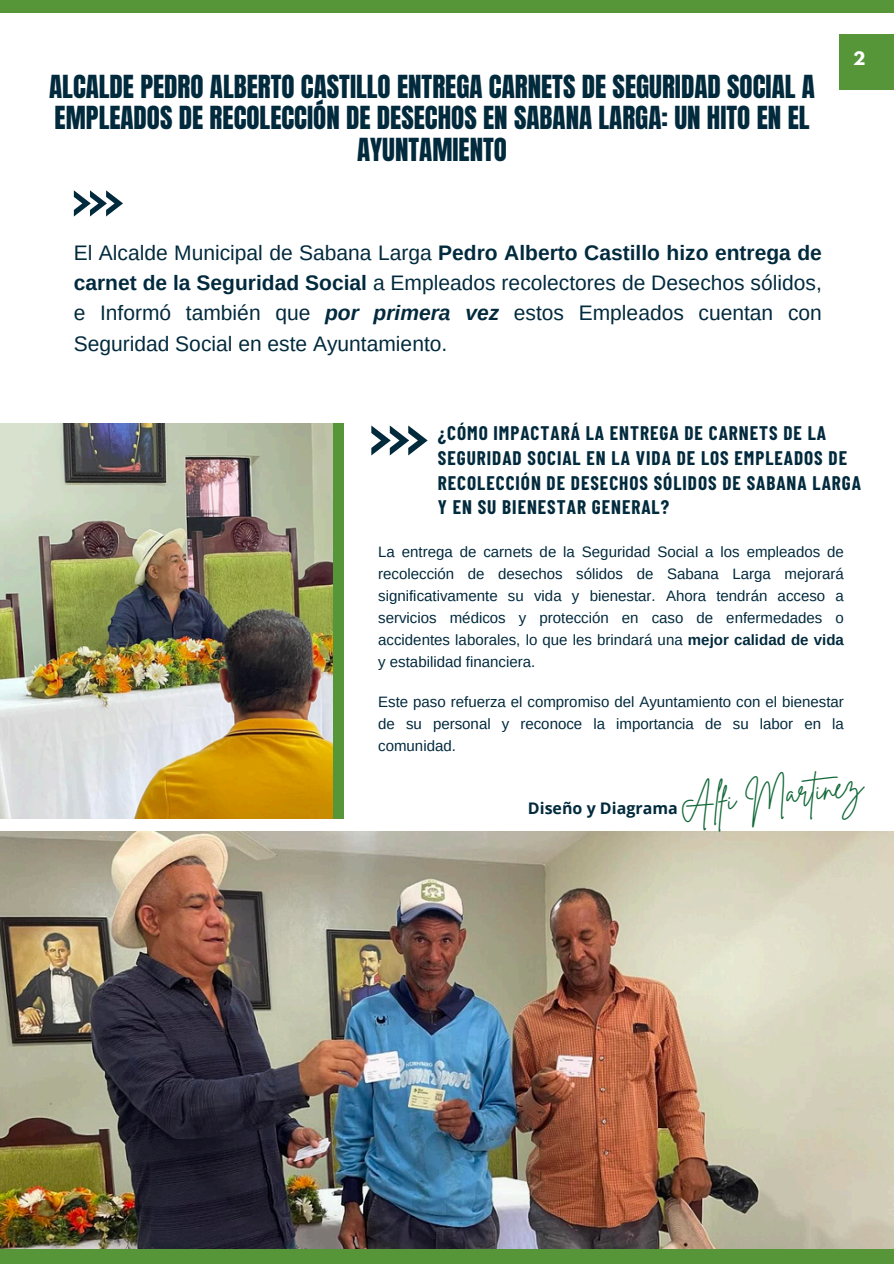
<style>
.page{position:relative;width:894px;height:1264px;background:#fff}
.page>*{position:absolute;margin:0;border:0;box-sizing:border-box;transform-origin:0 0}
.t1{font:32.55px "Brittany Signature";color:#116838}
.t2{font:27px/31.5px "Anton";color:#022a3d;text-align:center}
.t3{font:21px/30.3px "Arimo";color:#022a3d;text-align:justify}
.t4{font:700 19.2px/24.8px "Barlow Condensed";letter-spacing:.05em;color:#022a3d}
.t5{font:700 16.5px "League Spartan";color:#fff}
.t6{font:700 16.05px "Open Sans";color:#022a3d}
.t7{font:15px/22px "Arimo";color:#022a3d;text-align:justify}
.s1{font-weight:700}
.s2{font-weight:700;font-style:italic}
</style>
<div class="page">
<div style="left:0;top:423px;width:343px;height:395px;background:#569639"></div>
<svg style="left:74px;top:190px;width:49px;height:26px"></svg>
<img style="left:0;top:831px;width:893px;height:418px">
<div style="left:0;top:0;width:893px;height:12px;background:#569639"></div>
<div style="left:0;top:1249px;width:893px;height:14px;background:#569639"></div>
<svg style="left:371px;top:425px;width:56px;height:30px"></svg>
<div style="left:839px;top:34px;width:54px;height:55px;background:#569639"></div>
<img style="left:0;top:423px;width:332px;height:395px">
<h3 class="t2" style="left:49px;top:71px;width:767px">ALCALDE PEDRO ALBERTO CASTILLO ENTREGA CARNETS DE SEGURIDAD SOCIAL A<br>EMPLEADOS DE RECOLECCIÓN DE DESECHOS EN SABANA LARGA: UN HITO EN EL<br>AYUNTAMIENTO</h3>
<p class="t5" style="left:852px;top:51px;width:14px">2</p>
<h4 class="t3" style="left:74px;top:237px;width:749px">El Alcalde Municipal de Sabana Larga <span class="s1">Pedro Alberto Castillo hizo entrega de carnet de la Seguridad Social</span> a Empleados recolectores de Desechos sólidos, e Informó también que <span class="s2">por primera vez</span> estos Empleados cuentan con Seguridad Social en este Ayuntamiento.</h4>
<p class="t4" style="left:438px;top:420px;width:424px">¿CÓMO IMPACTARÁ LA ENTREGA DE CARNETS DE LA SEGURIDAD SOCIAL EN LA VIDA DE LOS EMPLEADOS DE RECOLECCIÓN DE DESECHOS SÓLIDOS DE SABANA LARGA Y EN SU BIENESTAR GENERAL?</p>
<p class="t7" style="left:378px;top:540px;width:467px">La entrega de carnets de la Seguridad Social a los empleados de recolección de desechos sólidos de Sabana Larga mejorará significativamente su vida y bienestar. Ahora tendrán acceso a servicios médicos y protección en caso de enfermedades o accidentes laborales, lo que les brindará una <span class="s1">mejor calidad de vida </span>y estabilidad financiera.</p>
<p class="t7" style="left:378px;top:690px;width:467px">Este paso refuerza el compromiso del Ayuntamiento con el bienestar de su personal y reconoce la importancia de su labor en la comunidad.</p>
<h1 class="t1" style="left:677px;top:782px;width:186px;rotate:-6deg">Alfi Martinez</h1>
<p class="t6" style="left:528px;top:797px;width:151px">Diseño y Diagrama</p>
</div>
